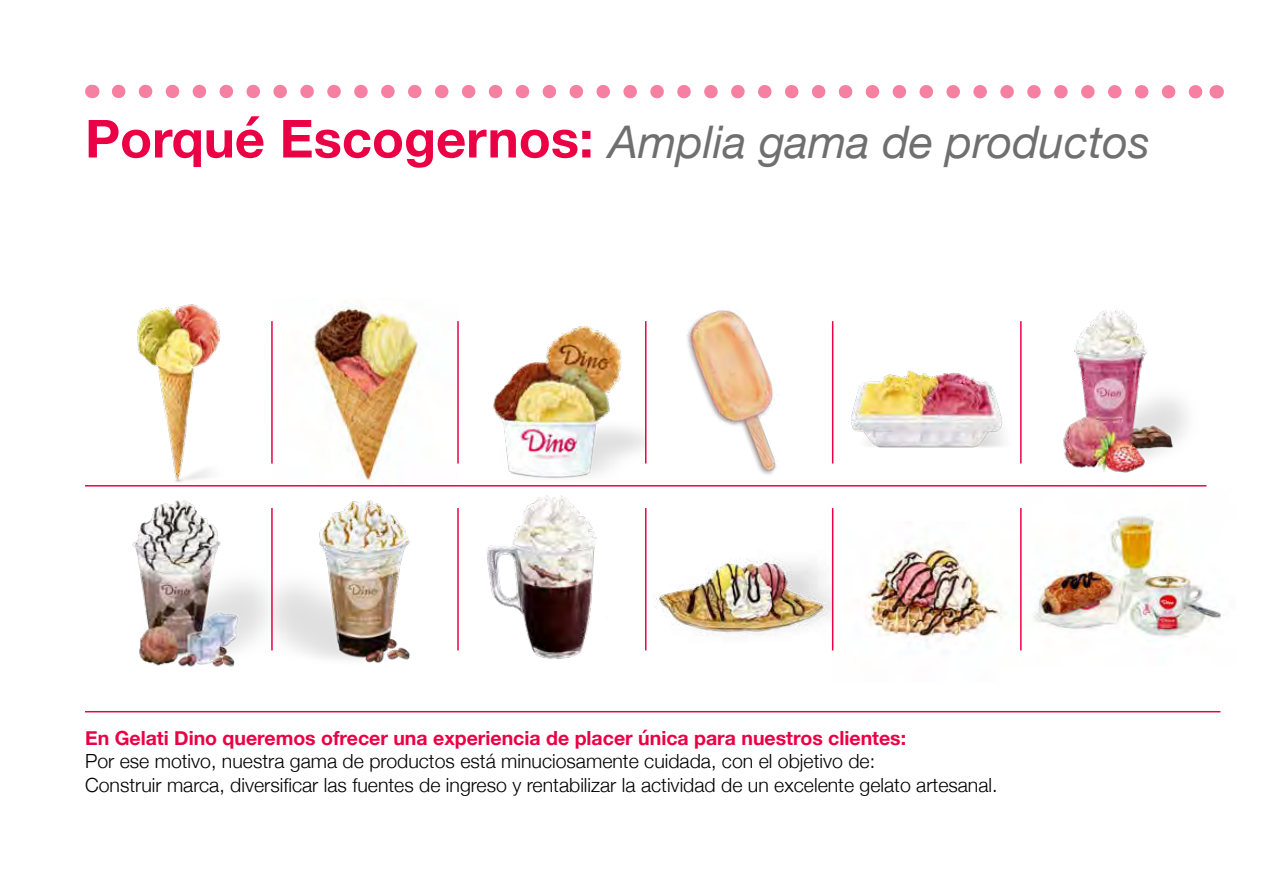
<style>
.page{position:relative;width:1263px;height:893px;background:#fff}
.page>*{position:absolute;margin:0;border:0;box-sizing:border-box;transform-origin:0 0}
.t1{font:italic 45px "Helvetica Neue";color:#706f6f}
.t2{font:300 19.5px/23.4px "Helvetica Neue";color:#000}
.t3{font:700 19.5px "Helvetica Neue";color:#eb0045}
.s1{font-weight:700;font-style:normal;font-size:52.5px;color:#eb0045}
</style>
<div class="page">
<hr style="left:85px;top:711px;width:1135px;height:1px;background:#eb0045">
<img style="left:833px;top:522px;width:173px;height:129px">
<img style="left:137px;top:304px;width:84px;height:178px">
<img style="left:272px;top:301px;width:187px;height:181px">
<img style="left:111px;top:486px;width:324px;height:181px">
<img style="left:459px;top:486px;width:187px;height:173px">
<img style="left:493px;top:326px;width:153px;height:153px">
<img style="left:687px;top:310px;width:146px;height:165px">
<img style="left:833px;top:358px;width:171px;height:104px">
<img style="left:1063px;top:310px;width:124px;height:163px">
<img style="left:646px;top:523px;width:187px;height:128px">
<img style="left:1022px;top:486px;width:199px;height:151px">
<hr style="left:85px;top:485px;width:1121px;height:1px;background:#eb0045">
<hr style="left:271px;top:321px;width:2px;height:142px;background:#eb0045">
<hr style="left:271px;top:508px;width:2px;height:142px;background:#eb0045">
<hr style="left:457px;top:321px;width:2px;height:142px;background:#eb0045">
<hr style="left:457px;top:508px;width:2px;height:142px;background:#eb0045">
<hr style="left:645px;top:321px;width:1px;height:142px;background:#eb0045">
<hr style="left:645px;top:508px;width:1px;height:142px;background:#eb0045">
<hr style="left:832px;top:321px;width:1px;height:142px;background:#eb0045">
<hr style="left:832px;top:508px;width:1px;height:142px;background:#eb0045">
<hr style="left:1020px;top:321px;width:1px;height:142px;background:#eb0045">
<hr style="left:1020px;top:508px;width:1px;height:142px;background:#eb0045">
<svg style="left:119px;top:85px;width:1084px;height:14px"></svg>
<svg style="left:92px;top:85px;width:1px;height:13px"></svg>
<svg style="left:1216px;top:85px;width:1px;height:14px"></svg>
<h1 class="t1" style="left:85px;top:109px;width:1066px"><span class="s1">Porqué Escogernos:</span> Amplia gama de productos</h1>
<p class="t3" style="left:85px;top:723px;width:823px">En Gelati Dino queremos ofrecer una experiencia de placer única para nuestros clientes:</p>
<p class="t2" style="left:85px;top:748px;width:914px">Por ese motivo, nuestra gama de productos está minuciosamente cuidada, con el objetivo de:<br>Construir marca, diversificar las fuentes de ingreso y rentabilizar la actividad de un excelente gelato artesanal.</p>
</div>
